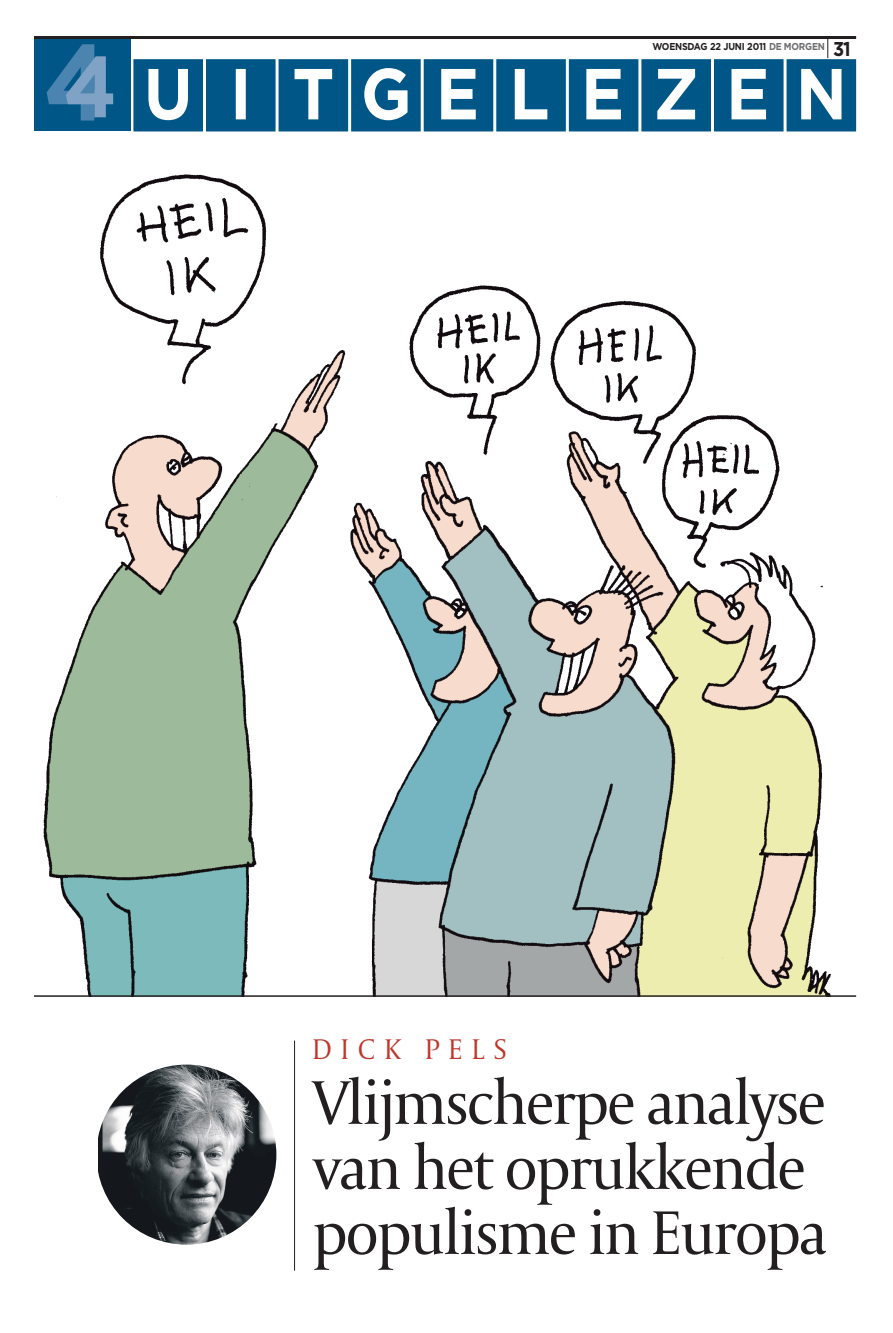
<style>
.page{position:relative;width:893px;height:1333px;background:#fff}
.page>*{position:absolute;margin:0;border:0;box-sizing:border-box;transform-origin:0 0}
.t1{font:65px/65px "Capitolium OV KBCHGB";letter-spacing:-.04em;color:#231f20;scale:.95 1}
.t2{font:30px "Capitolium Light OV LBCHGB";letter-spacing:.3em;color:#bd362b;scale:.95 1}
.t3{font:20px "Gotham Bold OV JBCHGB";color:#231f20;scale:.9 1}
.t4{font:10px "Gotham Bold OV JBCHGB";letter-spacing:-.025em;color:#231f20;scale:.9 1}
.s1{color:#6d6e71}
</style>
<div class="page">
<svg style="left:827px;top:39px;width:1px;height:19px"></svg>
<svg style="left:133px;top:59px;width:723px;height:72px;fill:#005787"></svg>
<div style="left:34px;top:39px;width:96px;height:92px;background:#005787"></div>
<svg style="left:47px;top:44px;width:66px;height:76px"></svg>
<hr style="left:34px;top:36px;width:822px;height:3px;background:#231f20">
<img style="left:98px;top:1064px;width:178px;height:180px">
<hr style="left:294px;top:1040px;width:1px;height:230px;background:#231f20">
<img style="left:43px;top:174px;width:788px;height:821px">
<hr style="left:34px;top:995px;width:822px;height:1px;background:#231f20">
<p class="t4" style="left:652px;top:41px;width:193px">WOENSDAG 22 JUNI 2011 <span class="s1">DE MORGEN</span></p>
<p class="t3" style="left:833px;top:38px;width:21px">31</p>
<p class="t2" style="left:312px;top:1032px;width:206px">DICK PELS</p>
<p class="t1" style="left:312px;top:1071px;width:544px">Vlijmscherpe analyse van het oprukkende populisme in Europa</p>
</div>
